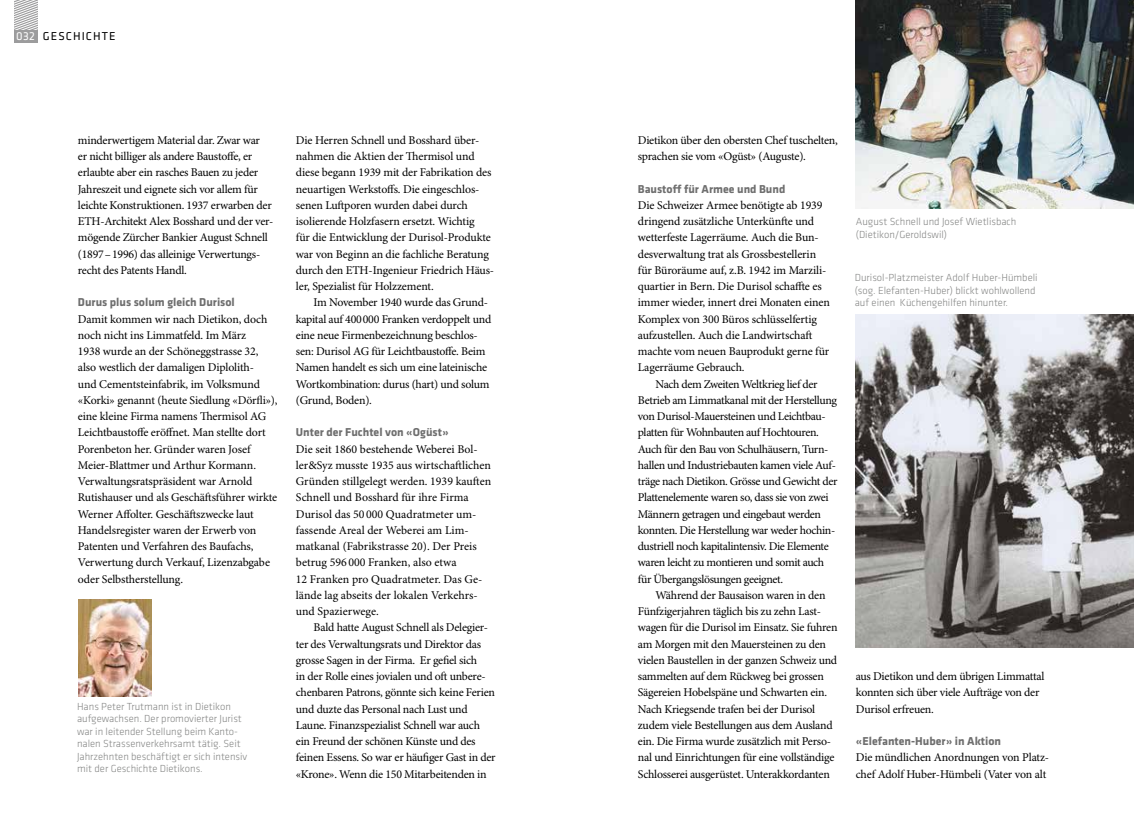
<style>
.page{position:relative;width:1134px;height:833px;background:#fff}
.page>*{position:absolute;margin:0;border:0;box-sizing:border-box;transform-origin:0 0}
.t1{font:11.88px/16.2px "Minion Pro Regular 3";letter-spacing:-.02em;color:#000}
.t2{font:11.88px/16.2px "Minion Pro Regular 3";color:#000}
.t3{font:11.88px "Klavika Basic Bold 3";color:#6e6e6e}
.t4{font:11.88px "Klavika Basic";letter-spacing:.09em;color:#000}
.t5{font:10.62px/12.5px "Klavika Basic Light 4";color:#868786}
.s1{color:#fff}
</style>
<div class="page">
<svg style="left:14px;top:0;width:23px;height:30px"></svg>
<div style="left:14px;top:30px;width:23px;height:13px;background:#9c9c9d"></div>
<img style="left:856px;top:0;width:278px;height:209px">
<img style="left:856px;top:314px;width:278px;height:334px">
<img style="left:78px;top:599px;width:74px;height:97px">
<p class="t4" style="left:16px;top:28px;width:101px"><span class="s1">032</span> GESCHICHTE</p>
<p class="t1" style="left:78px;top:132px;width:197px">minderwertigem Material dar. Zwar war<br>er nicht billiger als andere Baustoffe, er erlaubte aber ein rasches Bauen zu jeder Jahreszeit und eignete sich vor allem für leichte Konstruktionen. 1937 erwarben der ETH-Architekt Alex Bosshard und der ver&shy;mögende Zürcher Bankier August Schnell (1897–1996) das alleinige Verwertungs&shy;recht des Patents Handl.</p>
<p class="t3" style="left:78px;top:294px;width:158px">Durus plus solum gleich Durisol</p>
<p class="t1" style="left:78px;top:311px;width:201px">Damit kommen wir nach Dietikon, doch noch nicht ins Limmatfeld. Im März<br>1938 wurde an der Schöneggstrasse 32, also westlich der damaligen Diplolith-<br>und Cementsteinfabrik, im Volksmund «Korki» genannt (heute Siedlung «Dörfli»), eine kleine Firma namens Thermisol AG Leichtbaustoffe eröffnet. Man stellte dort Porenbeton her. Gründer waren Josef Meier-Blattmer und Arthur Kormann.<br>Verwaltungsratspräsident war Arnold Rutishauser und als Geschäftsführer wirkte Werner Affolter. Geschäftszwecke laut Handelsregister waren der Erwerb von Patenten und Verfahren des Baufachs, Verwertung durch Verkauf, Lizenzabgabe oder Selbstherstellung.</p>
<p class="t5" style="left:77px;top:700px;width:172px">Hans Peter Trutmann ist in Dietikon aufgewachsen. Der promovierter Jurist war in leitender Stellung beim Kanto&shy;nalen Strassenverkehrsamt tätig. Seit Jahrzehnten beschäftigt er sich intensiv mit der Geschichte Dietikons.</p>
<p class="t1" style="left:296px;top:132px;width:200px">Die Herren Schnell und Bosshard über&shy;nahmen die Aktien der Thermisol und diese begann 1939 mit der Fabrikation des neuartigen Werkstoffs. Die eingeschlos&shy;senen Luftporen wurden dabei durch isolierende Holzfasern ersetzt. Wichtig<br>für die Entwicklung der Durisol-Produkte war von Beginn an die fachliche Beratung durch den ETH-Ingenieur Friedrich Häus&shy;ler, Spezialist für Holzzement.</p>
<p class="t1" style="left:296px;top:295px;width:197px;text-indent:18px">Im November 1940 wurde das Grund&shy;kapital auf 400000 Franken verdoppelt und eine neue Firmenbezeichnung beschlos&shy;sen: Durisol AG für Leichtbaustoffe. Beim Namen handelt es sich um eine lateinische Wortkombination: durus (hart) und solum (Grund, Boden).</p>
<p class="t3" style="left:296px;top:424px;width:154px">Unter der Fuchtel von «Ogüst»</p>
<p class="t2" style="left:296px;top:441px;width:197px">Die seit 1860 bestehende Weberei Bol&shy;ler&amp;Syz musste 1935 aus wirtschaftlichen Gründen stillgelegt werden. 1939 kauften Schnell und Bosshard für ihre Firma Durisol das 50 000 Quadratmeter um&shy;fassende Areal der Weberei am Lim&shy;matkanal (Fabrikstrasse 20). Der Preis betrug 596 000 Franken, also etwa<br>12 Franken pro Quadratmeter. Das Ge&shy;lände lag abseits der lokalen Verkehrs&shy;und Spazierwege.</p>
<p class="t1" style="left:296px;top:620px;width:201px;text-indent:18px">Bald hatte August Schnell als Delegier&shy;ter des Verwaltungsrats und Direktor das grosse Sagen in der Firma. Er gefiel sich<br>in der Rolle eines jovialen und oft unbere&shy;chenbaren Patrons, gönnte sich keine Ferien und duzte das Personal nach Lust und Laune. Finanzspezialist Schnell war auch ein Freund der schönen Künste und des feinen Essens. So war er häufiger Gast in der «Krone». Wenn die 150 Mitarbeitenden in</p>
<p class="t1" style="left:638px;top:132px;width:201px">Dietikon über den obersten Chef tuschelten, sprachen sie vom «Ogüst» (Auguste).</p>
<p class="t3" style="left:638px;top:180px;width:149px">Baustoff für Armee und Bund</p>
<p class="t1" style="left:638px;top:197px;width:194px">Die Schweizer Armee benötigte ab 1939 dringend zusätzliche Unterkünfte und wetterfeste Lagerräume. Auch die Bun&shy;desverwaltung trat als Grossbestellerin für Büroräume auf, z.B. 1942 im Marzili&shy;quartier in Bern. Die Durisol schaffte es immer wieder, innert drei Monaten einen Komplex von 300 Büros schlüsselfertig aufzustellen. Auch die Landwirtschaft machte vom neuen Bauprodukt gerne für Lagerräume Gebrauch.</p>
<p class="t1" style="left:638px;top:376px;width:201px;text-indent:18px">Nach dem Zweiten Weltkrieg lief der Betrieb am Limmatkanal mit der Herstellung von Durisol-Mauersteinen und Leichtbau&shy;platten für Wohnbauten auf Hochtouren.<br>Auch für den Bau von Schulhäusern, Turn&shy;hallen und Industriebauten kamen viele Auf&shy;träge nach Dietikon. Grösse und Gewicht der Plattenelemente waren so, dass sie von zwei Männern getragen und eingebaut werden konnten. Die Herstellung war weder hochin&shy;dustriell noch kapitalintensiv. Die Elemente waren leicht zu montieren und somit auch für Übergangslösungen geeignet.</p>
<p class="t1" style="left:638px;top:587px;width:201px;text-indent:18px">Während der Bausaison waren in den Fünfzigerjahren täglich bis zu zehn Last&shy;wagen für die Durisol im Einsatz. Sie fuhren am Morgen mit den Mauersteinen zu den vielen Baustellen in der ganzen Schweiz und sammelten auf dem Rückweg bei grossen Sägereien Hobelspäne und Schwarten ein.<br>Nach Kriegsende trafen bei der Durisol zudem viele Bestellungen aus dem Ausland ein. Die Firma wurde zusätzlich mit Perso&shy;nal und Einrichtungen für eine vollständige Schlosserei ausgerüstet. Unterakkordanten</p>
<p class="t5" style="left:856px;top:215px;width:162px">August Schnell und Josef Wietlisbach (Dietikon/Geroldswil)</p>
<p class="t5" style="left:855px;top:271px;width:184px">Durisol-Platzmeister Adolf Huber-Hümbeli (sog. Elefanten-Huber) blickt wohlwollend auf einen Küchengehilfen hinunter.</p>
<p class="t1" style="left:856px;top:668px;width:190px">aus Dietikon und dem übrigen Limmattal konnten sich über viele Aufträge von der<br>Durisol erfreuen.</p>
<p class="t3" style="left:856px;top:732px;width:147px">«Elefanten-Huber» in Aktion</p>
<p class="t1" style="left:856px;top:750px;width:195px">Die mündlichen Anordnungen von Platz&shy;chef Adolf Huber-Hümbeli (Vater von alt</p>
</div>
